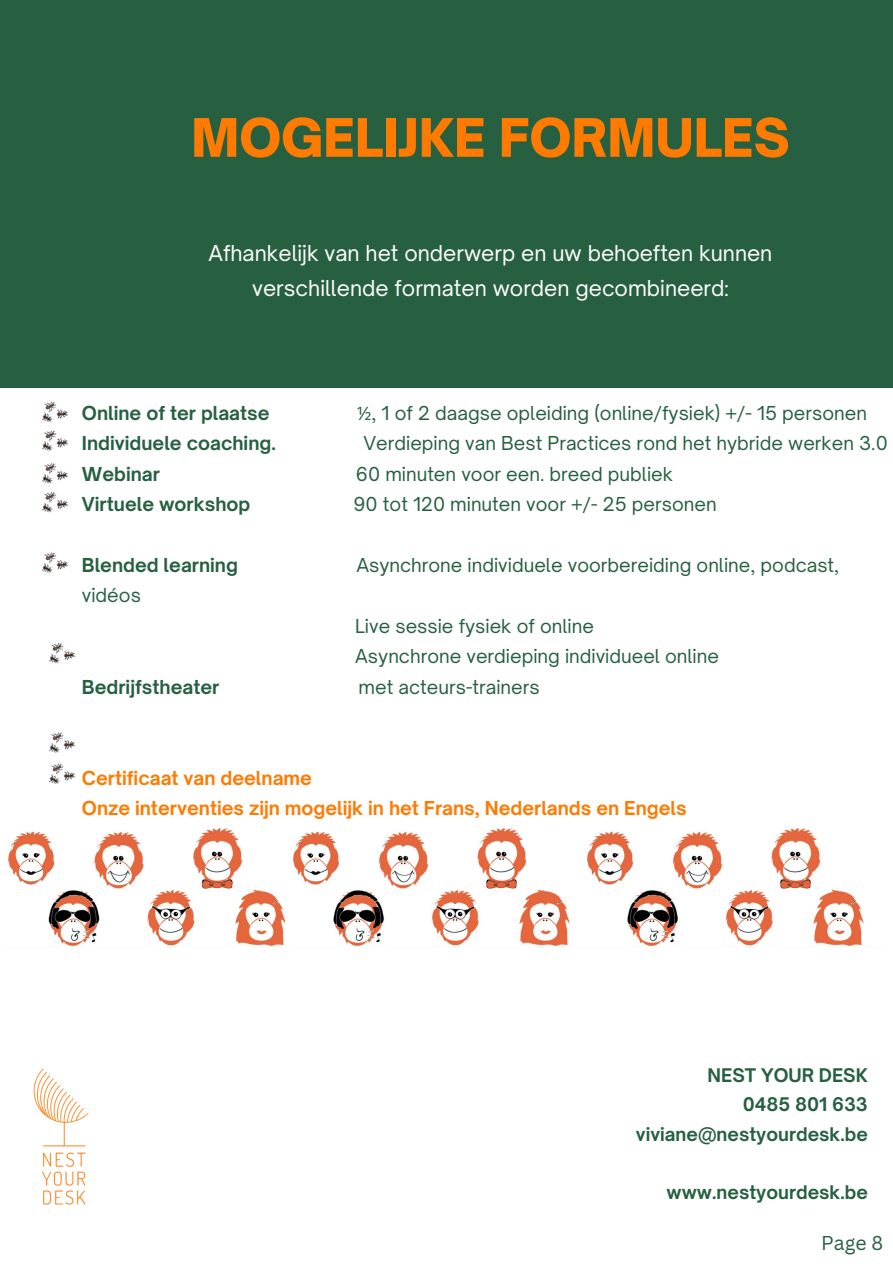
<style>
.page{position:relative;width:893px;height:1264px;background:#fff}
.page>*{position:absolute;margin:0;border:0;box-sizing:border-box;transform-origin:0 0}
.t1{font:900 50.7px "Open Sauce One";color:#ff7a00}
.t2{font:21px/34.8px "Open Sauce One";color:#fff;text-align:center}
.t3{font:19.5px "Canva Sans";color:#266041}
.t4{font:18.45px "Open Sauce One";color:#266041}
.t5{font:700 18.45px "Open Sauce One";color:#266041}
.t6{font:700 18.45px/30.3px "Open Sauce One";color:#ff7a00}
.t7{font:700 18px/29.2px "Open Sauce One";color:#266041;text-align:right}
.s1{font-family:"Noto Sans"}
</style>
<div class="page">
<img style="left:33px;top:1068px;width:56px;height:137px">
<div style="left:0;top:0;width:892px;height:387px;background:#276041"></div>
<img style="left:8px;top:828px;width:278px;height:119px">
<img style="left:293px;top:828px;width:277px;height:119px">
<img style="left:587px;top:828px;width:277px;height:119px">
<img style="left:42px;top:401px;width:27px;height:21px">
<img style="left:42px;top:430px;width:27px;height:21px">
<img style="left:42px;top:463px;width:27px;height:21px">
<img style="left:42px;top:552px;width:27px;height:21px">
<img style="left:49px;top:642px;width:27px;height:22px">
<img style="left:49px;top:732px;width:27px;height:21px">
<img style="left:49px;top:763px;width:27px;height:21px">
<img style="left:42px;top:491px;width:27px;height:22px">
<p class="t1" style="left:191px;top:106px;width:600px">MOGELIJKE FORMULES</p>
<p class="t2" style="left:208px;top:235px;width:565px">Afhankelijk van het onderwerp en uw behoeften kunnen verschillende formaten worden gecombineerd:</p>
<p class="t5" style="left:82px;top:401px;width:189px">Online of ter plaatse</p>
<p class="t4" style="left:357px;top:401px;width:511px"><span class="s1">½</span>, 1 of 2 daagse opleiding (online/fysiek) +/- 15 personen</p>
<p class="t5" style="left:82px;top:432px;width:195px">Individuele coaching.</p>
<p class="t4" style="left:363px;top:432px;width:526px">Verdieping van Best Practices rond het hybride werken 3.0</p>
<p class="t5" style="left:82px;top:462px;width:80px">Webinar</p>
<p class="t4" style="left:356px;top:462px;width:318px">60 minuten voor een. breed publiek</p>
<p class="t5" style="left:82px;top:492px;width:170px">Virtuele workshop</p>
<p class="t4" style="left:353px;top:492px;width:364px">90 tot 120 minuten voor +/- 25 personen</p>
<p class="t5" style="left:82px;top:553px;width:157px">Blended learning</p>
<p class="t4" style="left:356px;top:553px;width:484px">Asynchrone individuele voorbereiding online, podcast,</p>
<p class="t4" style="left:82px;top:584px;width:60px">vidéos</p>
<p class="t4" style="left:355px;top:614px;width:240px">Live sessie fysiek of online</p>
<p class="t4" style="left:355px;top:644px;width:365px">Asynchrone verdieping individueel online</p>
<p class="t5" style="left:82px;top:675px;width:139px">Bedrijfstheater</p>
<p class="t4" style="left:358px;top:675px;width:182px">met acteurs-trainers</p>
<p class="t6" style="left:82px;top:762px;width:606px">Certificaat van deelname<br>Onze interventies zijn mogelijk in het Frans, Nederlands en Engels</p>
<p class="t7" style="left:636px;top:1060px;width:233px">NEST YOUR DESK<br>0485 801 633 viviane@nestyourdesk.be</p>
<p class="t7" style="left:666px;top:1177px;width:203px">www.nestyourdesk.be</p>
<p class="t3" style="left:821px;top:1229px;width:64px">Page 8</p>
</div>
